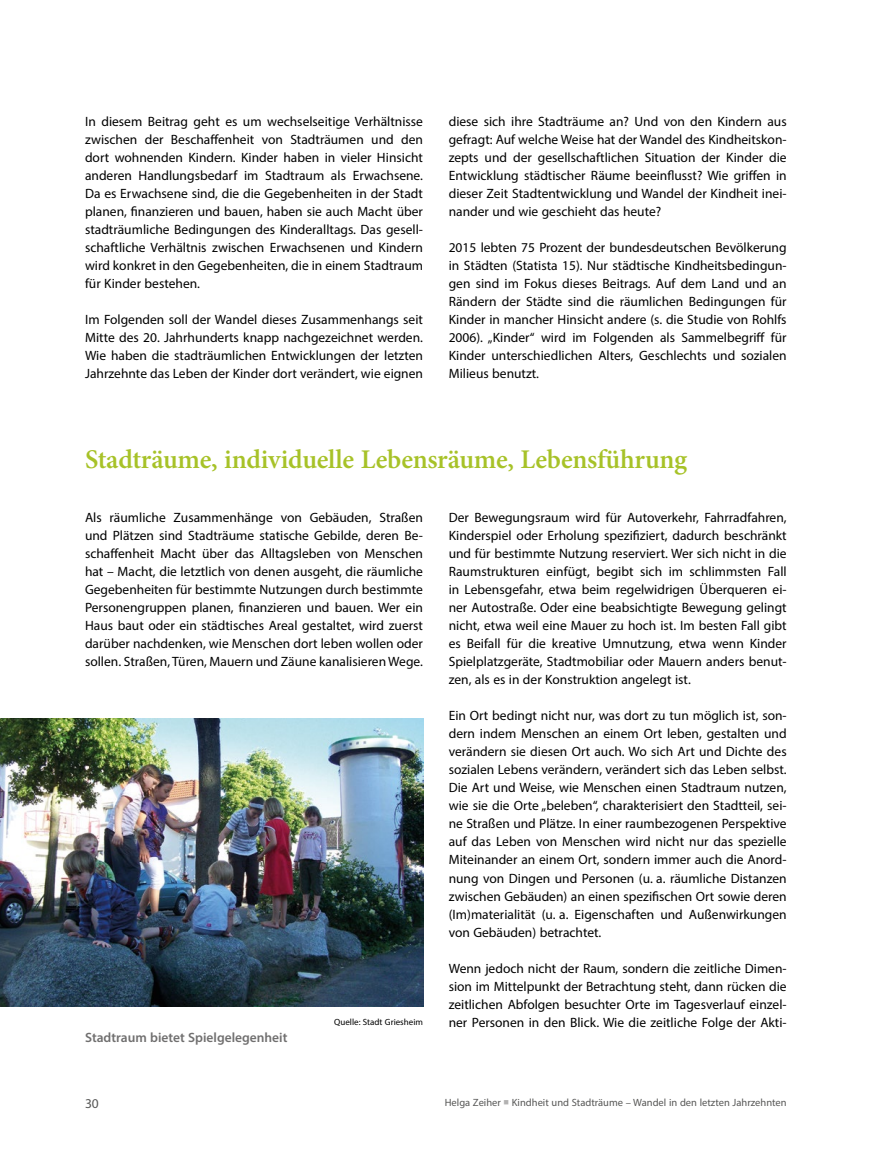
<style>
.page{position:relative;width:893px;height:1170px;background:#fff}
.page>*{position:absolute;margin:0;border:0;box-sizing:border-box;transform-origin:0 0}
.Überschrift_1{font:600 27px "Minion Pro";letter-spacing:-.01em;color:#a7c228}
.Fließtext_1{font:13.5px/18px "Myriad Pro";color:#000;text-align:justify}
.t1{font:600 13.5px "Myriad Pro";color:#706f6f}
.t2{font:13.5px "Myriad Pro";color:#575756}
.t3{font:10.5px "Myriad Pro";color:#575756}
.t4{font:9px "Myriad Pro";color:#000}
.s1{color:#b3b2b2}
</style>
<div class="page">
<img style="left:0;top:718px;width:423px;height:288px">
<p class="Fließtext_1" style="left:85px;top:112px;width:339px">In diesem Beitrag geht es um wechselseitige Verhältnisse zwischen der Beschaffenheit von Stadträumen und den dort wohnenden Kindern. Kinder haben in vieler Hinsicht anderen Handlungsbedarf im Stadtraum als Erwachsene.<br>Da es Erwachsene sind, die die Gegebenheiten in der Stadt planen, finanzieren und bauen, haben sie auch Macht über stadträumliche Bedingungen des Kinderalltags. Das gesell&shy;schaftliche Verhältnis zwischen Erwachsenen und Kindern wird konkret in den Gegebenheiten, die in einem Stadtraum für Kinder bestehen.</p>
<p class="Fließtext_1" style="left:85px;top:310px;width:339px">Im Folgenden soll der Wandel dieses Zusammenhangs seit Mitte des 20. Jahrhunderts knapp nachgezeichnet werden.<br>Wie haben die stadträumlichen Entwicklungen der letzten Jahrzehnte das Leben der Kinder dort verändert, wie eignen</p>
<p class="Fließtext_1" style="left:449px;top:112px;width:339px">diese sich ihre Stadträume an? Und von den Kindern aus gefragt: Auf welche Weise hat der Wandel des Kindheitskon&shy;zepts und der gesellschaftlichen Situation der Kinder die Entwicklung städtischer Räume beeinflusst? Wie griffen in dieser Zeit Stadtentwicklung und Wandel der Kindheit inei&shy;nander und wie geschieht das heute?</p>
<p class="Fließtext_1" style="left:449px;top:238px;width:339px">2015 lebten 75 Prozent der bundesdeutschen Bevölkerung in Städten (Statista 15). Nur städtische Kindheitsbedingun&shy;gen sind im Fokus dieses Beitrags. Auf dem Land und an Rändern der Städte sind die räumlichen Bedingungen für Kinder in mancher Hinsicht andere (s. die Studie von Rohlfs 2006). „Kinder“ wird im Folgenden als Sammelbegriff für Kinder unterschiedlichen Alters, Geschlechts und sozialen Milieus benutzt.</p>
<h2 class="Überschrift_1" style="left:85px;top:441px;width:604px">Stadträume, individuelle Lebensräume, Lebensführung</h2>
<p class="Fließtext_1" style="left:449px;top:508px;width:339px">Der Bewegungsraum wird für Autoverkehr, Fahrradfahren, Kinderspiel oder Erholung spezifiziert, dadurch beschränkt und für bestimmte Nutzung reserviert. Wer sich nicht in die Raumstrukturen einfügt, begibt sich im schlimmsten Fall in Lebensgefahr, etwa beim regelwidrigen Überqueren ei&shy;ner Autostraße. Oder eine beabsichtigte Bewegung gelingt nicht, etwa weil eine Mauer zu hoch ist. Im besten Fall gibt es Beifall für die kreative Umnutzung, etwa wenn Kinder Spielplatzgeräte, Stadtmobiliar oder Mauern anders benut&shy;zen, als es in der Konstruktion angelegt ist.</p>
<p class="Fließtext_1" style="left:449px;top:706px;width:339px">Ein Ort bedingt nicht nur, was dort zu tun möglich ist, son&shy;dern indem Menschen an einem Ort leben, gestalten und verändern sie diesen Ort auch. Wo sich Art und Dichte des sozialen Lebens verändern, verändert sich das Leben selbst.<br>Die Art und Weise, wie Menschen einen Stadtraum nutzen, wie sie die Orte „beleben“, charakterisiert den Stadtteil, sei&shy;ne Straßen und Plätze. In einer raumbezogenen Perspektive auf das Leben von Menschen wird nicht nur das spezielle Miteinander an einem Ort, sondern immer auch die Anord&shy;nung von Dingen und Personen (u. a. räumliche Distanzen zwischen Gebäuden) an einen spezifischen Ort sowie deren (Im)materialität (u. a. Eigenschaften und Außenwirkungen von Gebäuden) betrachtet.</p>
<p class="Fließtext_1" style="left:449px;top:958px;width:339px">Wenn jedoch nicht der Raum, sondern die zeitliche Dimen&shy;sion im Mittelpunkt der Betrachtung steht, dann rücken die zeitlichen Abfolgen besuchter Orte im Tagesverlauf einzel-</p>
<p class="t4" style="left:334px;top:1016px;width:90px">Quelle: Stadt Griesheim</p>
<p class="Fließtext_1" style="left:449px;top:1012px;width:339px">ner Personen in den Blick. Wie die zeitliche Folge der Akti-</p>
<p class="t1" style="left:85px;top:1028px;width:204px">Stadtraum bietet Spielgelegenheit</p>
<p class="Fließtext_1" style="left:85px;top:508px;width:339px">Als räumliche Zusammenhänge von Gebäuden, Straßen und Plätzen sind Stadträume statische Gebilde, deren Be&shy;schaffenheit Macht über das Alltagsleben von Menschen hat – Macht, die letztlich von denen ausgeht, die räumliche Gegebenheiten für bestimmte Nutzungen durch bestimmte Personengruppen planen, finanzieren und bauen. Wer ein Haus baut oder ein städtisches Areal gestaltet, wird zuerst darüber nachdenken, wie Menschen dort leben wollen oder sollen. Straßen, Türen, Mauern und Zäune kanalisieren Wege.</p>
<p class="t2" style="left:85px;top:1094px;width:15px">30</p>
<p class="t3" style="left:445px;top:1095px;width:343px">Helga Zeiher <span class="s1">■</span> Kindheit und Stadträume – Wandel in den letzten Jahrzehnten</p>
</div>
